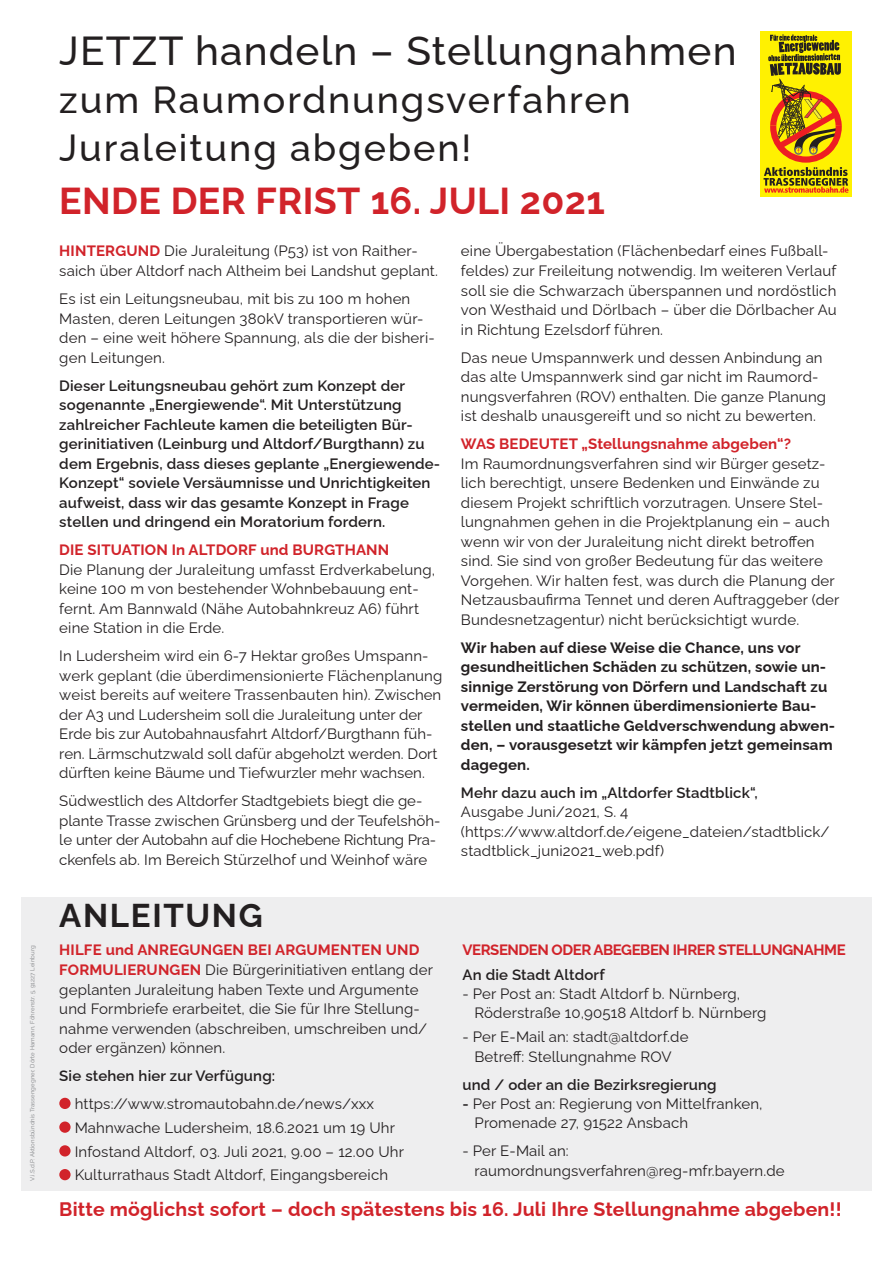
<style>
.page{position:relative;width:893px;height:1263px;background:#fff}
.page>*{position:absolute;margin:0;border:0;box-sizing:border-box;transform-origin:0 0}
.t1{font:500 40.5px "Raleway";letter-spacing:.03em;color:#231f20}
.t2{font:500 37.65px/48px "Raleway";letter-spacing:.05em;color:#231f20}
.t3{font:700 37.5px "Raleway";letter-spacing:.01em;color:#d1232a}
.t4{font:700 33px "Raleway";letter-spacing:.05em;color:#231f20}
.t5{font:700 19.5px "Raleway";letter-spacing:.01em;color:#d1232a}
.t6{font:15px/19.5px "Raleway";letter-spacing:.01em;color:#231f20}
.t7{font:600 15px/19.5px "Raleway";letter-spacing:.01em;color:#231f20}
.t8{font:700 15px/19.5px "Raleway";letter-spacing:.01em;color:#231f20}
.t9{font:700 15px "Raleway";letter-spacing:.01em;color:#d1232a}
.t10{font:700 15px "Raleway";letter-spacing:-.03em;color:#d1232a}
.t11{font:6px "Raleway";letter-spacing:.01em;color:#808285}
.s1{font-weight:700;color:#d1232a}
.s2{font-weight:600}
</style>
<div class="page">
<div style="left:21px;top:897px;width:851px;height:293px;background:#eeeeef"></div>
<div style="left:760px;top:31px;width:91px;height:166px;background:#fff101"></div>
<svg style="left:763px;top:34px;width:85px;height:159px"></svg>
<div style="left:59px;top:1098px;width:12px;height:11px;background:#d1232a;border-radius:50%"></div>
<div style="left:59px;top:1121px;width:12px;height:12px;background:#d1232a;border-radius:50%"></div>
<div style="left:59px;top:1145px;width:12px;height:11px;background:#d1232a;border-radius:50%"></div>
<div style="left:59px;top:1169px;width:12px;height:11px;background:#d1232a;border-radius:50%"></div>
<p class="t11" style="left:28px;top:1180px;width:236px;rotate:-90deg">V.i.S.d.P. Aktionsbündnis Trassengegner, Dörte Hamann, Föhrenstr. 5, 91227 Leinburg</p>
<h1 class="t1" style="left:59px;top:18px;width:679px">JETZT handeln – Stellungnahmen</h1>
<h2 class="t2" style="left:59px;top:72px;width:573px">zum Raumordnungsverfahren<br>Juraleitung abgeben!</h2>
<h3 class="t3" style="left:59px;top:170px;width:547px">ENDE DER FRIST 16. JULI 2021</h3>
<p class="t6" style="left:59px;top:240px;width:380px"><span class="s1">HINTERGUND</span> Die Juraleitung (P53) ist von Raither&shy;saich über Altdorf nach Altheim bei Landshut geplant.</p>
<p class="t6" style="left:59px;top:287px;width:377px">Es ist ein Leitungsneubau, mit bis zu 100 m hohen Masten, deren Leitungen 380kV transportieren wür&shy;den – eine weit höhere Spannung, als die der bisheri&shy;gen Leitungen.</p>
<p class="t7" style="left:59px;top:374px;width:382px">Dieser Leitungsneubau gehört zum Konzept der sogenannte „Energiewende“. Mit Unterstützung zahlreicher Fachleute kamen die beteiligten Bür&shy;gerinitiativen (Leinburg und Altdorf/Burgthann) zu dem Ergebnis, dass dieses geplante „Energiewende-Konzept“ soviele Versäumnisse und Unrichtigkeiten aufweist, dass wir das gesamte Konzept in Frage stellen und dringend ein Moratorium fordern.</p>
<p class="t9" style="left:59px;top:538px;width:331px">DIE SITUATION In ALTDORF und BURGTHANN</p>
<p class="t6" style="left:59px;top:558px;width:377px">Die Planung der Juraleitung umfasst Erdverkabelung, keine 100 m von bestehender Wohnbebauung ent&shy;fernt. Am Bannwald (Nähe Autobahnkreuz A6) führt eine Station in die Erde.</p>
<p class="t6" style="left:59px;top:644px;width:385px">In Ludersheim wird ein 6-7 Hektar großes Umspann&shy;werk geplant (die überdimensionierte Flächenplanung weist bereits auf weitere Trassenbauten hin). Zwischen der A3 und Ludersheim soll die Juraleitung unter der Erde bis zur Autobahnausfahrt Altdorf/Burgthann füh&shy;ren. Lärmschutzwald soll dafür abgeholzt werden. Dort dürften keine Bäume und Tiefwurzler mehr wachsen.</p>
<p class="t6" style="left:59px;top:789px;width:383px">Südwestlich des Altdorfer Stadtgebiets biegt die ge&shy;plante Trasse zwischen Grünsberg und der Teufelshöh&shy;le unter der Autobahn auf die Hochebene Richtung Pra&shy;ckenfels ab. Im Bereich Stürzelhof und Weinhof wäre</p>
<p class="t6" style="left:461px;top:240px;width:377px">eine Übergabestation (Flächenbedarf eines Fußball&shy;feldes) zur Freileitung notwendig. Im weiteren Verlauf soll sie die Schwarzach überspannen und nordöstlich von Westhaid und Dörlbach – über die Dörlbacher Au in Richtung Ezelsdorf führen.</p>
<p class="t6" style="left:461px;top:346px;width:367px">Das neue Umspannwerk und dessen Anbindung an das alte Umspannwerk sind gar nicht im Raumord&shy;nungsverfahren (ROV) enthalten. Die ganze Planung ist deshalb unausgereift und so nicht zu bewerten.</p>
<p class="t9" style="left:461px;top:432px;width:332px">WAS BEDEUTET „Stellungsnahme abgeben“?</p>
<p class="t6" style="left:461px;top:452px;width:380px">Im Raumordnungsverfahren sind wir Bürger gesetz&shy;lich berechtigt, unsere Bedenken und Einwände zu diesem Projekt schriftlich vorzutragen. Unsere Stel&shy;lungnahmen gehen in die Projektplanung ein – auch wenn wir von der Juraleitung nicht direkt betroffen sind. Sie sind von großer Bedeutung für das weitere Vorgehen. Wir halten fest, was durch die Planung der Netzausbaufirma Tennet und deren Auftraggeber (der Bundesnetzagentur) nicht berücksichtigt wurde.</p>
<p class="t8" style="left:461px;top:636px;width:376px">Wir haben auf diese Weise die Chance, uns vor gesundheitlichen Schäden zu schützen, sowie un&shy;sinnige Zerstörung von Dörfern und Landschaft zu vermeiden, Wir können überdimensionierte Bau&shy;stellen und staatliche Geldverschwendung abwen&shy;den, – vorausgesetzt wir kämpfen jetzt gemeinsam dagegen.</p>
<p class="t7" style="left:461px;top:781px;width:298px">Mehr dazu auch im „Altdorfer Stadtblick“,</p>
<p class="t6" style="left:461px;top:800px;width:370px">Ausgabe Juni/2021, S. 4 (https://www.altdorf.de/eigene_dateien/stadtblick/ stadtblick_juni2021_web.pdf)</p>
<h3 class="t4" style="left:59px;top:889px;width:205px">ANLEITUNG</h3>
<p class="t6" style="left:59px;top:939px;width:375px"><span class="s1">HILFE und ANREGUNGEN BEI ARGUMENTEN UND FORMULIERUNGEN</span> Die Bürgerinitiativen entlang der geplanten Juraleitung haben Texte und Argumente und Formbriefe erarbeitet, die Sie für Ihre Stellung&shy;nahme verwenden (abschreiben, umschreiben und/ oder ergänzen) können.</p>
<p class="t7" style="left:59px;top:1064px;width:217px">Sie stehen hier zur Verfügung:</p>
<p class="t6" style="left:75px;top:1090px;width:331px;line-height:23.7px">https://www.stromautobahn.de/news/xxx Mahnwache Ludersheim, 18.6.2021 um 19 Uhr Infostand Altdorf, 03. Juli 2021, 9.00 – 12.00 Uhr Kulturrathaus Stadt Altdorf, Eingangsbereich</p>
<p class="t10" style="left:462px;top:937px;width:385px">VERSENDEN ODER ABEGEBEN IHRER STELLUNGNAHME</p>
<p class="t7" style="left:462px;top:963px;width:144px">An die Stadt Altdorf</p>
<p class="t6" style="left:474px;top:982px;width:293px;text-indent:-12px">- Per Post an: Stadt Altdorf b. Nürnberg,<br>Röderstraße 10,90518 Altdorf b. Nürnberg</p>
<p class="t6" style="left:462px;top:1025px;width:228px;text-align:center">- Per E-Mail an: stadt@altdorf.de<br>Betreff: Stellungnahme ROV</p>
<p class="t7" style="left:462px;top:1073px;width:256px">und / oder an die Bezirksregierung</p>
<p class="t6" style="left:474px;top:1092px;width:290px;text-indent:-12px"><span class="s2">-</span> Per Post an: Regierung von Mittelfranken,<br>Promenade 27, 91522 Ansbach</p>
<p class="t6" style="left:474px;top:1139px;width:312px;text-indent:-12px">- Per E-Mail an: raumordnungsverfahren@reg-mfr.bayern.de</p>
<h3 class="t5" style="left:59px;top:1193px;width:784px">Bitte möglichst sofort – doch spätestens bis 16. Juli Ihre Stellungnahme abgeben!!</h3>
</div>
